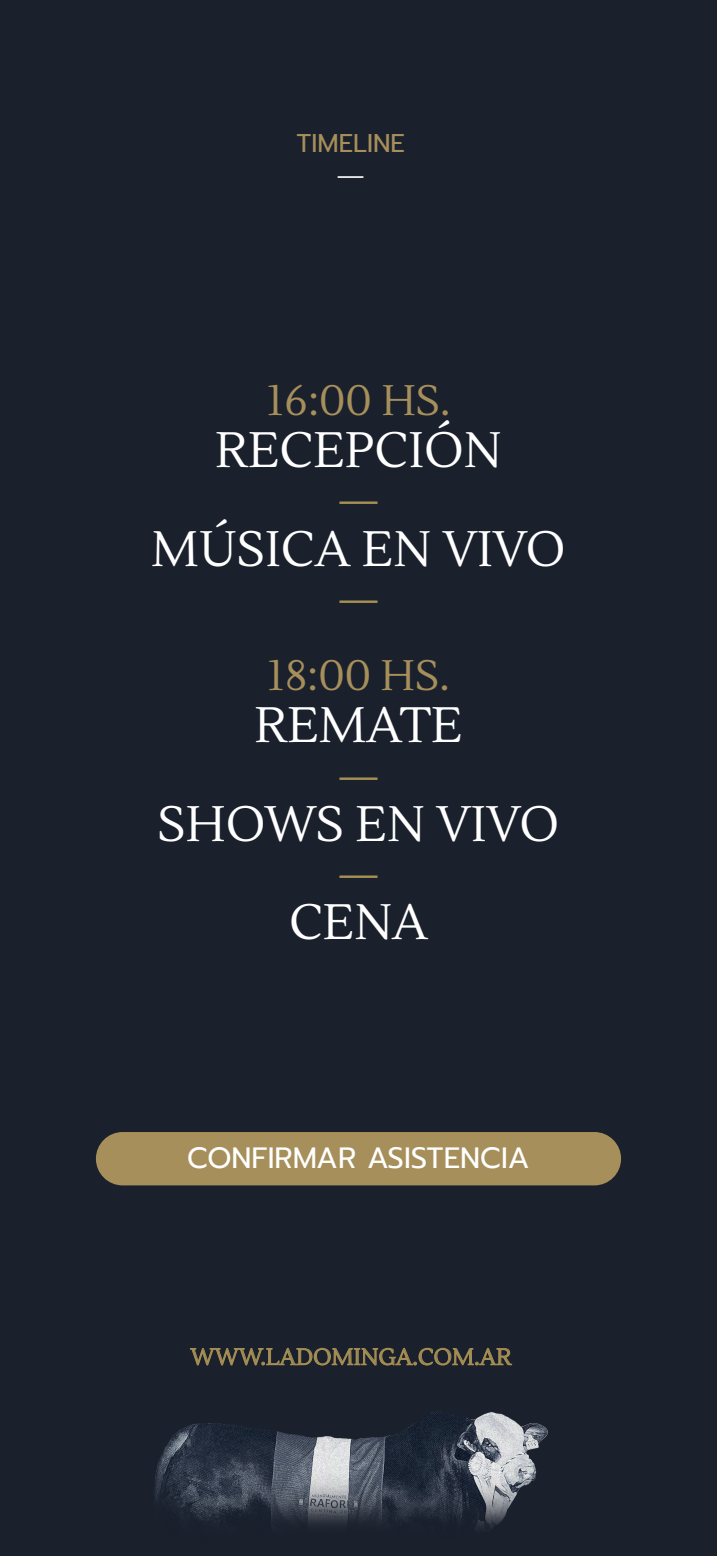
<style>
.page{position:relative;width:717px;height:1556px;background:#1a202c}
.page>*{position:absolute;margin:0;border:0;box-sizing:border-box;transform-origin:0 0}
.t1{font:49.62px "Lustria";color:#fff}
.t2{font:42.5px "Lustria";color:#a68f5b}
.t3{font:34.88px "Lustria";color:#a68f53}
.t4{font:29.25px "Prompt";color:#fff}
.t5{font:25.56px "Prompt";color:#a68f5b}
.t6{font:23.56px "Lustria";color:#fff}
.t7{font:23px "Lustria";color:#a68f5b}
</style>
<div class="page">
<img style="left:154px;top:1411px;width:393px;height:117px">
<svg style="left:190px;top:1347px;width:322px;height:19px"></svg>
<div style="left:96px;top:1132px;width:525px;height:53px;background:#a68f5b;border-radius:27px"></div>
<p class="t5" style="left:296px;top:125px;width:110px">TIMELINE</p>
<p class="t6" style="left:336px;top:161px;width:31px">—</p>
<p class="t2" style="left:267px;top:374px;width:185px">16:00 HS.</p>
<p class="t1" style="left:215px;top:420px;width:288px">RECEPCIÓN</p>
<p class="t3" style="left:337px;top:480px;width:44px">—</p>
<p class="t1" style="left:151px;top:518px;width:416px">MÚSICA EN VIVO</p>
<p class="t3" style="left:337px;top:579px;width:44px">—</p>
<p class="t2" style="left:267px;top:649px;width:184px">18:00 HS.</p>
<p class="t1" style="left:254px;top:695px;width:209px">REMATE</p>
<p class="t3" style="left:337px;top:755px;width:44px">—</p>
<p class="t1" style="left:158px;top:793px;width:403px">SHOWS EN VIVO</p>
<p class="t3" style="left:337px;top:854px;width:44px">—</p>
<p class="t1" style="left:289px;top:892px;width:140px">CENA</p>
<p class="t4" style="left:187px;top:1137px;width:344px">CONFIRMAR ASISTENCIA</p>
<p class="t7" style="left:190px;top:1342px;width:322px">WWW.LADOMINGA.COM.AR</p>
</div>
